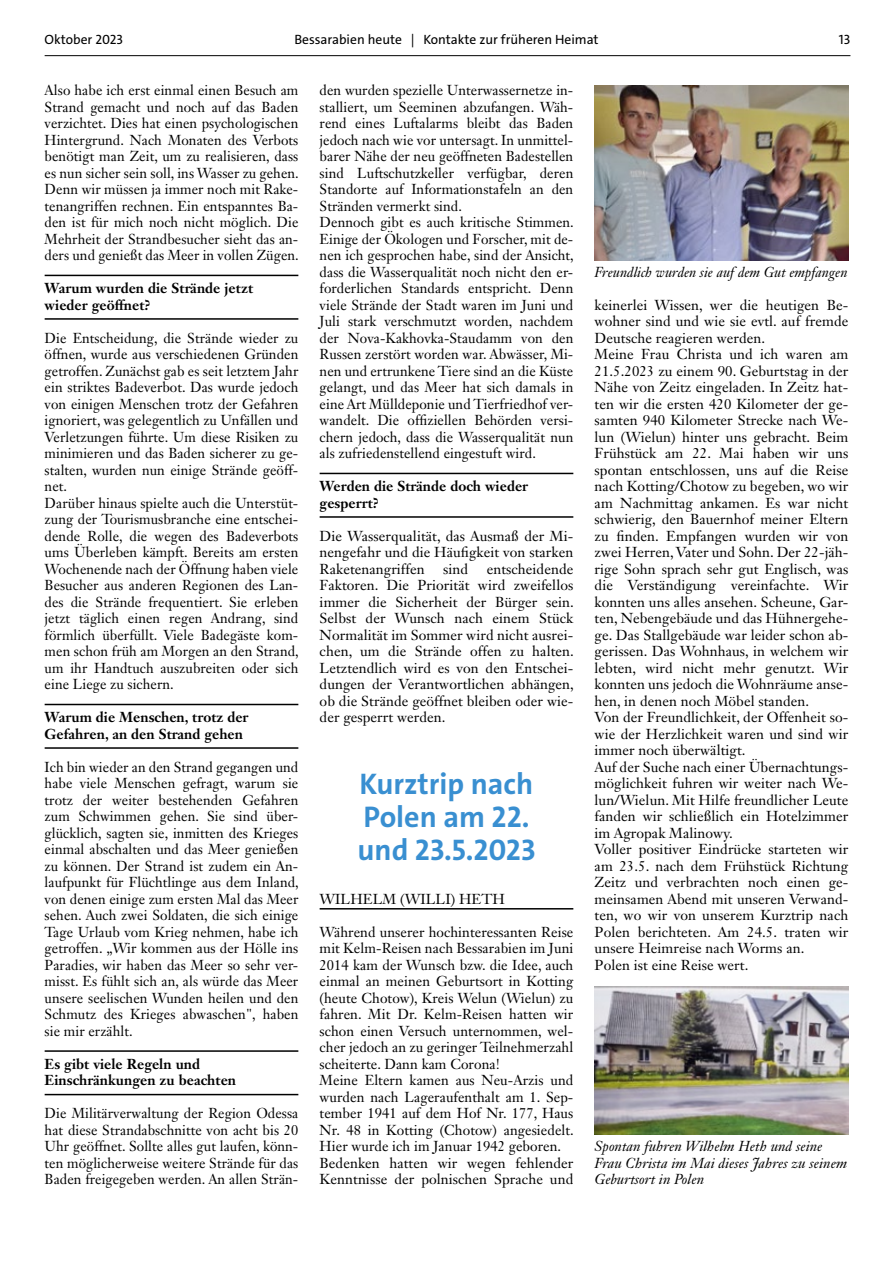
<style>
.page{position:relative;width:893px;height:1263px;background:#fff}
.page>*{position:absolute;margin:0;border:0;box-sizing:border-box;transform-origin:0 0}
.t1{font:700 30px/33px "The Sans";color:#398fd1}
.t2{font:14.25px/16.5px "Janson Text LT Std";letter-spacing:.005em;color:#000;text-align:justify}
.t3{font:700 14.25px/16.5px "Janson Text LT Std";letter-spacing:.005em;color:#000}
.t4{font:italic 14.25px/16.5px "Janson Text LT Std";letter-spacing:.005em;color:#000}
.t5{font:italic 14.25px "Janson Text LT Std";letter-spacing:.005em;color:#000;scale:.96 1}
.t6{font:13.5px "The Sans";color:#000}
</style>
<div class="page">
<hr style="left:45px;top:55px;width:805px;height:1px;background:#000">
<hr style="left:320px;top:908px;width:253px;height:1px;background:#000">
<hr style="left:45px;top:275px;width:253px;height:1px;background:#000">
<hr style="left:45px;top:318px;width:253px;height:2px;background:#000">
<hr style="left:45px;top:704px;width:253px;height:1px;background:#000">
<hr style="left:45px;top:747px;width:253px;height:2px;background:#000">
<hr style="left:45px;top:1050px;width:253px;height:2px;background:#000">
<hr style="left:45px;top:1094px;width:253px;height:1px;background:#000">
<hr style="left:320px;top:473px;width:253px;height:1px;background:#000">
<hr style="left:320px;top:516px;width:253px;height:2px;background:#000">
<img style="left:595px;top:986px;width:253px;height:149px">
<img style="left:595px;top:85px;width:253px;height:175px">
<p class="t6" style="left:45px;top:31px;width:80px">Oktober 2023</p>
<p class="t6" style="left:294px;top:31px;width:306px">Bessarabien heute | Kontakte zur früheren Heimat</p>
<p class="t6" style="left:839px;top:31px;width:13px">13</p>
<p class="t2" style="left:45px;top:82px;width:256px">Also habe ich erst einmal einen Besuch am Strand gemacht und noch auf das Baden verzichtet. Dies hat einen psychologischen Hintergrund. Nach Monaten des Verbots benötigt man Zeit, um zu realisieren, dass es nun sicher sein soll, ins Wasser zu gehen.<br>Denn wir müssen ja immer noch mit Rake&shy;tenangriffen rechnen. Ein entspanntes Ba&shy;den ist für mich noch nicht möglich. Die Mehrheit der Strandbesucher sieht das an&shy;ders und genießt das Meer in vollen Zügen.</p>
<p class="t3" style="left:45px;top:280px;width:210px">Warum wurden die Strände jetzt wieder geöffnet?</p>
<p class="t2" style="left:45px;top:329px;width:256px;text-align:left">Die Entscheidung, die Strände wieder zu öffnen, wurde aus verschiedenen Gründen getroffen. Zunächst gab es seit letztem Jahr ein striktes Badeverbot. Das wurde jedoch von einigen Menschen trotz der Gefahren ignoriert, was gelegentlich zu Unfällen und Verletzungen führte. Um diese Risiken zu minimieren und das Baden sicherer zu ge&shy;stalten, wurden nun einige Strände geöff&shy;net.<br>Darüber hinaus spielte auch die Unterstüt&shy;zung der Tourismusbranche eine entschei&shy;dende Rolle, die wegen des Badeverbots ums Überleben kämpft. Bereits am ersten Wochenende nach der Öffnung haben viele Besucher aus anderen Regionen des Lan&shy;des die Strände frequentiert. Sie erleben jetzt täglich einen regen Andrang, sind förmlich überfüllt. Viele Badegäste kom&shy;men schon früh am Morgen an den Strand, um ihr Handtuch auszubreiten oder sich eine Liege zu sichern.</p>
<p class="t3" style="left:45px;top:709px;width:205px">Warum die Menschen, trotz der<br>Gefahren, an den Strand gehen</p>
<p class="t2" style="left:45px;top:758px;width:256px">Ich bin wieder an den Strand gegangen und habe viele Menschen gefragt, warum sie trotz der weiter bestehenden Gefahren zum Schwimmen gehen. Sie sind über&shy;glücklich, sagten sie, inmitten des Krieges einmal abschalten und das Meer genießen zu können. Der Strand ist zudem ein An&shy;laufpunkt für Flüchtlinge aus dem Inland, von denen einige zum ersten Mal das Meer sehen. Auch zwei Soldaten, die sich einige Tage Urlaub vom Krieg nehmen, habe ich getroffen. „Wir kommen aus der Hölle ins Paradies, wir haben das Meer so sehr ver&shy;misst. Es fühlt sich an, als würde das Meer unsere seelischen Wunden heilen und den Schmutz des Krieges abwaschen", haben sie mir erzählt.</p>
<p class="t3" style="left:45px;top:1055px;width:193px">Es gibt viele Regeln und<br>Einschränkungen zu beachten</p>
<p class="t2" style="left:45px;top:1105px;width:255px">Die Militärverwaltung der Region Odessa hat diese Strandabschnitte von acht bis 20<br>Uhr geöffnet. Sollte alles gut laufen, könn&shy;ten möglicherweise weitere Strände für das Baden freigegeben werden. An allen Strän-</p>
<p class="t2" style="left:320px;top:82px;width:256px;text-align:left">den wurden spezielle Unterwassernetze in&shy;stalliert, um Seeminen abzufangen. Wäh&shy;rend eines Luftalarms bleibt das Baden jedoch nach wie vor untersagt. In unmittel&shy;barer Nähe der neu geöffneten Badestellen sind Luftschutzkeller verfügbar, deren Standorte auf Informationstafeln an den Stränden vermerkt sind.<br>Dennoch gibt es auch kritische Stimmen.<br>Einige der Ökologen und Forscher, mit de&shy;nen ich gesprochen habe, sind der Ansicht, dass die Wasserqualität noch nicht den er&shy;forderlichen Standards entspricht. Denn viele Strände der Stadt waren im Juni und Juli stark verschmutzt worden, nachdem der Nova-Kakhovka-Staudamm von den Russen zerstört worden war. Abwässer, Mi&shy;nen und ertrunkene Tiere sind an die Küste gelangt, und das Meer hat sich damals in eine Art Mülldeponie und Tierfriedhof ver&shy;wandelt. Die offiziellen Behörden versi&shy;chern jedoch, dass die Wasserqualität nun als zufriedenstellend eingestuft wird.</p>
<p class="t3" style="left:320px;top:478px;width:210px">Werden die Strände doch wieder gesperrt?</p>
<p class="t2" style="left:320px;top:527px;width:255px">Die Wasserqualität, das Ausmaß der Mi&shy;nengefahr und die Häufigkeit von starken Raketenangriffen</p>
<p class="t2" style="left:320px;top:560px;width:256px;text-indent:167px">entscheidende Faktoren. Die Priorität wird zweifellos immer die Sicherheit der Bürger sein.<br>Selbst der Wunsch nach einem Stück Normalität im Sommer wird nicht ausrei&shy;chen, um die Strände offen zu halten.<br>Letztendlich wird es von den Entschei&shy;dungen der Verantwortlichen abhängen, ob die Strände geöffnet bleiben oder wie&shy;der gesperrt werden.</p>
<p class="t2" style="left:443px;top:560px;width:27px">sind</p>
<h1 class="t1" style="left:357px;top:767px;width:180px">Kurztrip nach<br>Polen am 22. und 23.5.2023</h1>
<p class="t2" style="left:320px;top:890px;width:187px">WILHELM (WILLI) HETH</p>
<p class="t2" style="left:320px;top:923px;width:256px;text-align:left">Während unserer hochinteressanten Reise mit Kelm-Reisen nach Bessarabien im Juni 2014 kam der Wunsch bzw. die Idee, auch einmal an meinen Geburtsort in Kotting (heute Chotow), Kreis Welun (Wielun) zu fahren. Mit Dr. Kelm-Reisen hatten wir schon einen Versuch unternommen, wel&shy;cher jedoch an zu geringer Teilnehmerzahl scheiterte. Dann kam Corona!<br>Meine Eltern kamen aus Neu-Arzis und wurden nach Lageraufenthalt am 1. Sep&shy;tember 1941 auf dem Hof Nr. 177, Haus Nr. 48 in Kotting (Chotow) angesiedelt.<br>Hier wurde ich im Januar 1942 geboren.<br>Bedenken hatten wir wegen fehlender Kenntnisse der polnischen Sprache und</p>
<p class="t5" style="left:595px;top:263px;width:265px">Freundlich wurden sie auf dem Gut empfangen</p>
<p class="t2" style="left:595px;top:296px;width:255px;text-align:left">keinerlei Wissen, wer die heutigen Be&shy;wohner sind und wie sie evtl. auf fremde Deutsche reagieren werden.<br>Meine Frau Christa und ich waren am 21.5.2023 zu einem 90. Geburtstag in der Nähe von Zeitz eingeladen. In Zeitz hat&shy;ten wir die ersten 420 Kilometer der ge&shy;samten 940 Kilometer Strecke nach We&shy;lun (Wielun) hinter uns gebracht. Beim Frühstück am 22. Mai haben wir uns spontan entschlossen, uns auf die Reise nach Kotting/Chotow zu begeben, wo wir am Nachmittag ankamen. Es war nicht schwierig, den Bauernhof meiner Eltern zu finden. Empfangen wurden wir von zwei Herren, Vater und Sohn. Der 22-jäh&shy;rige Sohn sprach sehr gut Englisch, was die Verständigung vereinfachte. Wir konnten uns alles ansehen. Scheune, Gar&shy;ten, Nebengebäude und das Hühnergehe&shy;ge. Das Stallgebäude war leider schon ab&shy;gerissen. Das Wohnhaus, in welchem wir lebten, wird nicht mehr genutzt. Wir konnten uns jedoch die Wohnräume anse&shy;hen, in denen noch Möbel standen.<br>Von der Freundlichkeit, der Offenheit so&shy;wie der Herzlichkeit waren und sind wir immer noch überwältigt.<br>Auf der Suche nach einer Übernachtungs&shy;möglichkeit fuhren wir weiter nach We&shy;lun/Wielun. Mit Hilfe freundlicher Leute fanden wir schließlich ein Hotelzimmer im Agropak Malinowy.<br>Voller positiver Eindrücke starteten wir am 23.5. nach dem Frühstück Richtung Zeitz und verbrachten noch einen ge&shy;meinsamen Abend mit unseren Verwand&shy;ten, wo wir von unserem Kurztrip nach Polen berichteten. Am 24.5. traten wir unsere Heimreise nach Worms an.<br>Polen ist eine Reise wert.</p>
<p class="t4" style="left:595px;top:1138px;width:254px">Spontan fuhren Wilhelm Heth und seine<br>Frau Christa im Mai dieses Jahres zu seinem<br>Geburtsort in Polen</p>
</div>
